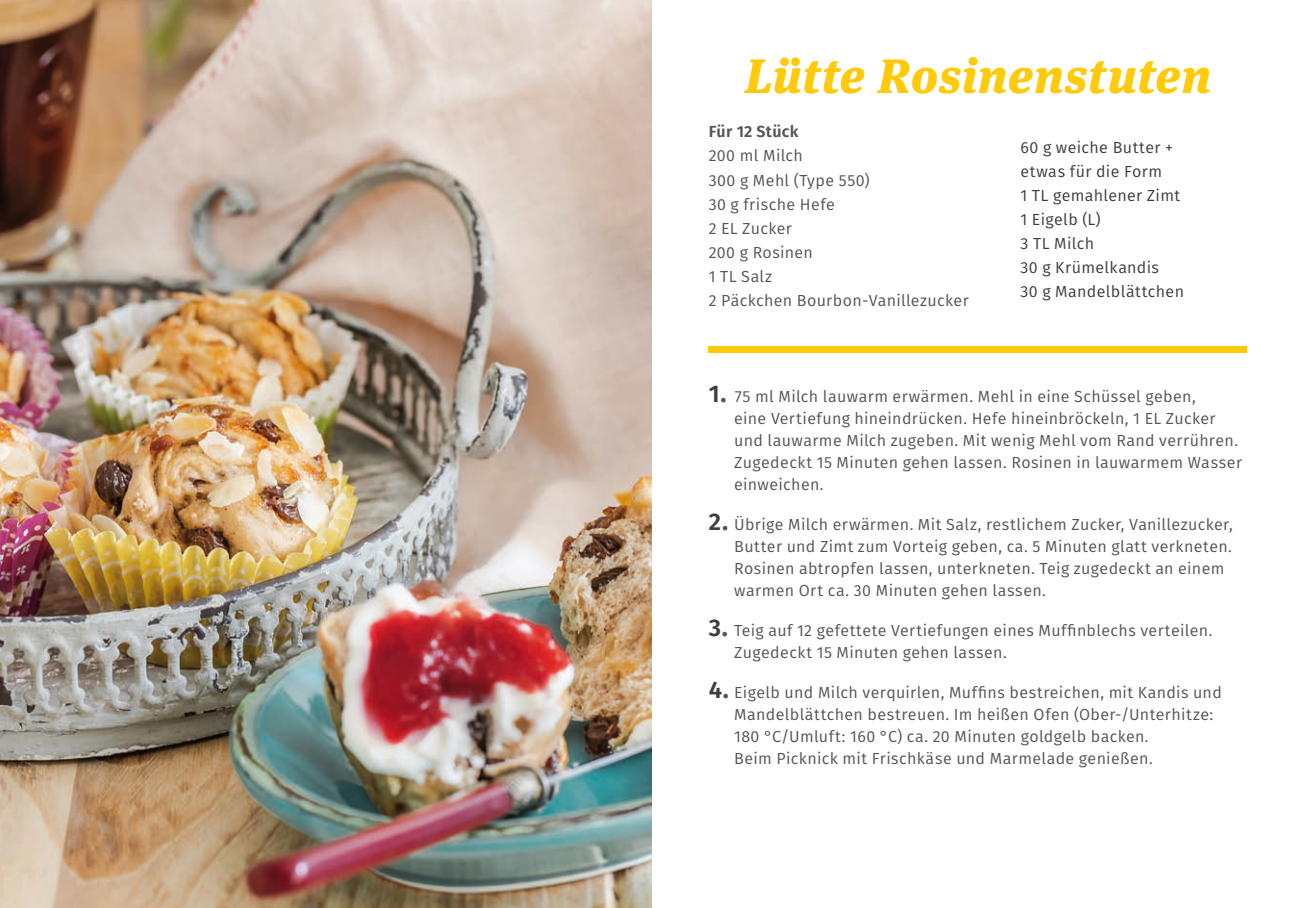
<style>
.page{position:relative;width:1304px;height:908px;background:#fff}
.page>*{position:absolute;margin:0;border:0;box-sizing:border-box;transform-origin:0 0}
.t1{font:italic 900 48px "Meta Serif OT";letter-spacing:.015em;color:#feca0a}
.t2{font:16px/22px "Fira Sans";letter-spacing:.02em;color:#545557}
.t3{font:16px/24px "Fira Sans";letter-spacing:.025em;color:#3e3e3f}
.t4{font:600 16px "Fira Sans";letter-spacing:.02em;color:#545557}
.s1{font-weight:600;font-size:24px;color:#3e3e3f}
.s2{font-family:"Meta Serif OT";font-style:italic;font-size:32px}
</style>
<div class="page">
<img style="left:0;top:0;width:652px;height:907px">
<div style="left:709px;top:346px;width:538px;height:6px;background:#feca0a"></div>
<h1 class="t1" style="left:745px;top:46px;width:467px">Lütte Rosinenstuten</h1>
<p class="t4" style="left:709px;top:119px;width:91px">Für 12 Stück</p>
<p class="t2" style="left:709px;top:143px;width:262px;line-height:24px">200 ml Milch<br>300 g Mehl (Type 550)<br>30 g frische Hefe<br>2 EL Zucker<br>200 g Rosinen<br>1 TL Salz<br>2 Päckchen Bourbon-Vanillezucker</p>
<p class="t3" style="left:1020px;top:134px;width:165px">60 g weiche Butter + etwas für die Form<br>1 TL gemahlener Zimt<br>1 Eigelb (L)<br>3 TL Milch<br>30 g Krümelkandis<br>30 g Mandelblättchen</p>
<p class="t2" style="left:734px;top:384px;width:509px;text-indent:-26px"><span class="s1">1</span><span class="s2">.</span> 75 ml Milch lauwarm erwärmen. Mehl in eine Schüssel geben,<br>eine Vertiefung hineindrücken. Hefe hineinbröckeln, 1 EL Zucker und lauwarme Milch zugeben. Mit wenig Mehl vom Rand verrühren.<br>Zugedeckt 15 Minuten gehen lassen. Rosinen in lauwarmem Wasser einweichen.</p>
<p class="t2" style="left:734px;top:512px;width:500px;text-indent:-26px"><span class="s1">2</span><span class="s2">.</span> Übrige Milch erwärmen. Mit Salz, restlichem Zucker, Vanillezucker, Butter und Zimt zum Vorteig geben, ca. 5 Minuten glatt verkneten.<br>Rosinen abtropfen lassen, unterkneten. Teig zugedeckt an einem warmen Ort ca. 30 Minuten gehen lassen.</p>
<p class="t2" style="left:734px;top:618px;width:480px;text-indent:-26px"><span class="s1">3</span><span class="s2">.</span> Teig auf 12 gefettete Vertiefungen eines Muffinblechs verteilen.<br>Zugedeckt 15 Minuten gehen lassen.</p>
<p class="t2" style="left:734px;top:680px;width:489px;text-indent:-26px"><span class="s1">4</span><span class="s2">.</span> Eigelb und Milch verquirlen, Muffins bestreichen, mit Kandis und Mandelblättchen bestreuen. Im heißen Ofen (Ober-/Unterhitze:<br>180 °C/Umluft: 160 °C) ca. 20 Minuten goldgelb backen.<br>Beim Picknick mit Frischkäse und Marmelade genießen.</p>
</div>
